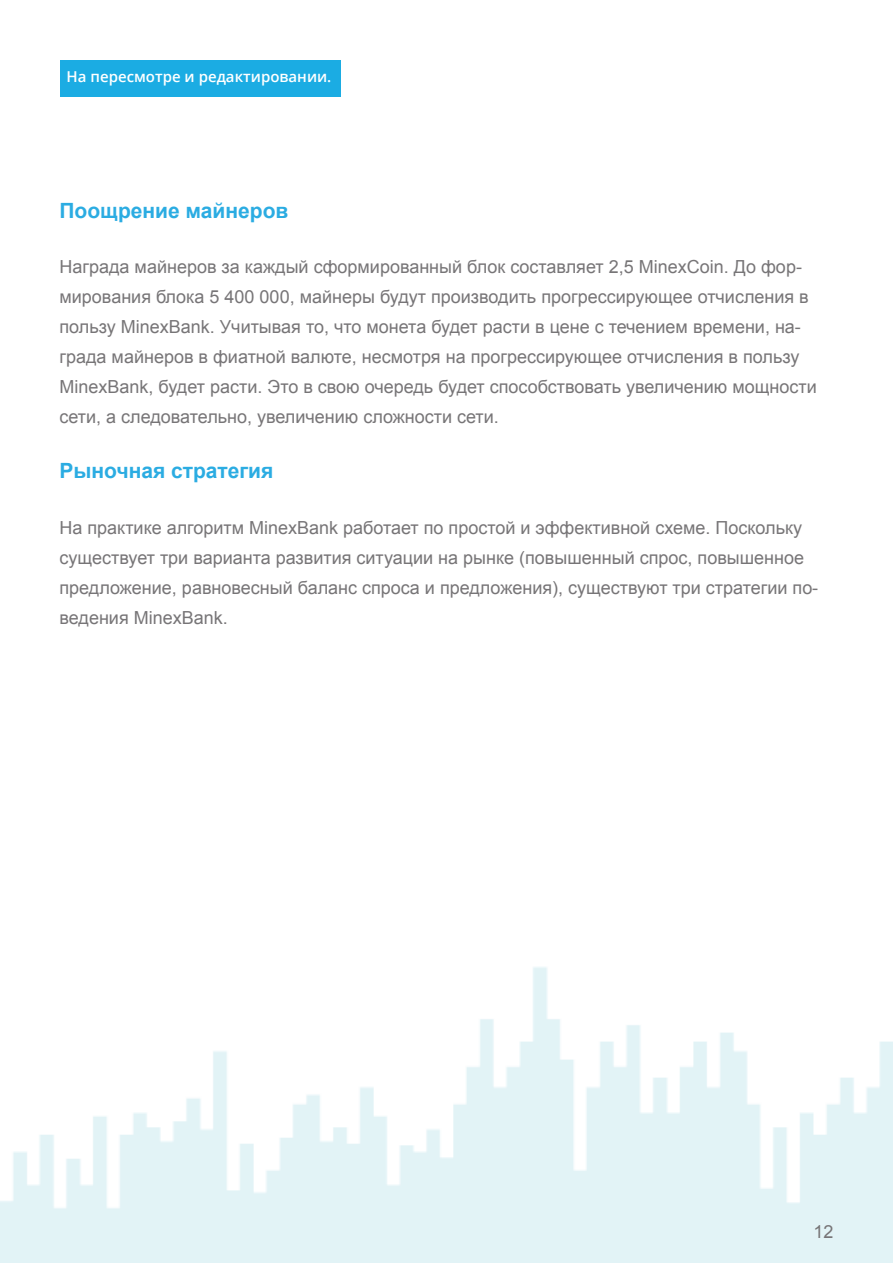
<style>
.page{position:relative;width:893px;height:1263px;background:#fff}
.page>*{position:absolute;margin:0;border:0;box-sizing:border-box;transform-origin:0 0}
.headline{font:700 21px "Arial";color:#2bace2}
.body{font:18px/30px "Arial";color:#777577}
.t1{font:600 15px "Open Sans";color:#fff}
</style>
<div class="page">
<img style="left:0;top:967px;width:893px;height:296px">
<div style="left:60px;top:60px;width:281px;height:37px;background:#1bace3"></div>
<p class="t1" style="left:67px;top:66px;width:266px">На пересмотре и редактировании.</p>
<p class="headline" style="left:60px;top:197px;width:230px">Поощрение майнеров</p>
<p class="body" style="left:60px;top:252px;width:759px">Награда майнеров за каждый сформированный блок составляет 2,5 MinexCoin. До фор&shy;мирования блока 5 400 000, майнеры будут производить прогрессирующее отчисления в пользу MinexBank. Учитывая то, что монета будет расти в цене с течением времени, на&shy;града майнеров в фиатной валюте, несмотря на прогрессирующее отчисления в пользу MinexBank, будет расти. Это в свою очередь будет способствовать увеличению мощности сети, а следовательно, увеличению сложности сети.</p>
<p class="headline" style="left:60px;top:457px;width:215px">Рыночная стратегия</p>
<p class="body" style="left:60px;top:512px;width:760px">На практике алгоритм MinexBank работает по простой и эффективной схеме. Поскольку существует три варианта развития ситуации на рынке (повышенный спрос, повышенное предложение, равновесный баланс спроса и предложения), существуют три стратегии по&shy;ведения MinexBank.</p>
<p class="body" style="left:813px;top:1217px;width:22px">12</p>
</div>
